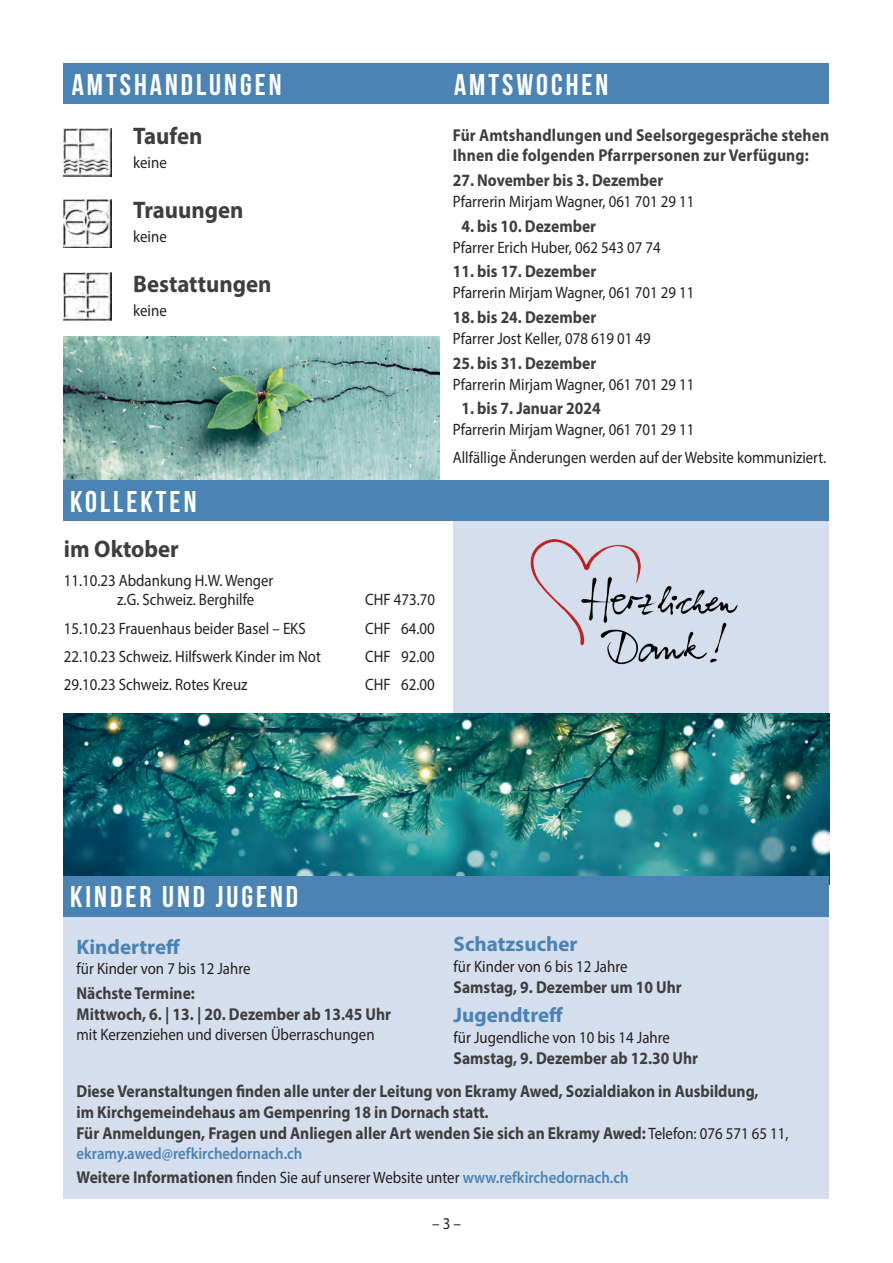
<style>
.page{position:relative;width:893px;height:1263px;background:#fff}
.page>*{position:absolute;margin:0;border:0;box-sizing:border-box;transform-origin:0 0}
.t1{font:30px "Bebas Neue";letter-spacing:.1em;color:#fff}
.Fliesstext{font:700 24px "Myriad Pro";color:#3e3e3f;scale:.95 1}
.t2{font:700 21px "Myriad Pro";color:#4a83b4}
.t3{font:700 17.25px/20.7px "Myriad Pro";color:#3e3e3f;scale:.9 1}
.Fliesstext-2{font:16.5px/19.8px "Myriad Pro";color:#231f20;scale:.9 1}
.Fliesstext-3{font:16.5px "Myriad Pro";color:#231f20;scale:.89 1}
.t4{font:600 16.5px "Myriad Pro";color:#4a83b4;scale:.9 1}
.s1{font-weight:400;font-size:16.5px;color:#231f20}
.s2{font-weight:700;font-size:17.25px;color:#3e3e3f}
.s3{font-weight:600;color:#4a83b4}
</style>
<div class="page">
<div style="left:64px;top:64px;width:765px;height:40px;background:#4a83b4"></div>
<img style="left:64px;top:128px;width:48px;height:48px">
<img style="left:64px;top:200px;width:48px;height:48px">
<img style="left:64px;top:272px;width:48px;height:48px">
<div style="left:454px;top:514px;width:375px;height:200px;background:#d5deec"></div>
<img style="left:530px;top:539px;width:208px;height:126px">
<img style="left:64px;top:714px;width:765px;height:162px">
<div style="left:64px;top:916px;width:765px;height:283px;background:#d5deec"></div>
<div style="left:64px;top:876px;width:765px;height:40px;background:#4a83b4"></div>
<img style="left:64px;top:337px;width:375px;height:143px">
<div style="left:64px;top:480px;width:765px;height:41px;background:#4a83b4"></div>
<p class="t1" style="left:72px;top:68px;width:211px">AMTSHANDLUNGEN</p>
<p class="t1" style="left:454px;top:68px;width:156px">AMTSWOCHEN</p>
<p class="t3" style="left:453px;top:124px;width:420px">Für Amtshandlungen und Seelsorgegespräche stehen<br>Ihnen die folgenden Pfarrpersonen zur Verfügung:</p>
<p class="t3" style="left:453px;top:169px;width:235px">27. November bis 3. Dezember</p>
<p class="Fliesstext-2" style="left:453px;top:191px;width:270px">Pfarrerin Mirjam Wagner, 061 701 29 11</p>
<p class="t3" style="left:461px;top:215px;width:151px">4. bis 10. Dezember</p>
<p class="Fliesstext-2" style="left:453px;top:237px;width:232px">Pfarrer Erich Huber, 062 543 07 74</p>
<p class="t3" style="left:453px;top:261px;width:161px">11. bis 17. Dezember</p>
<p class="Fliesstext-2" style="left:453px;top:282px;width:270px">Pfarrerin Mirjam Wagner, 061 701 29 11</p>
<p class="t3" style="left:453px;top:306px;width:161px">18. bis 24. Dezember</p>
<p class="Fliesstext-2" style="left:453px;top:328px;width:221px">Pfarrer Jost Keller, 078 619 01 49</p>
<p class="t3" style="left:453px;top:352px;width:161px">25. bis 31. Dezember</p>
<p class="Fliesstext-2" style="left:453px;top:374px;width:270px">Pfarrerin Mirjam Wagner, 061 701 29 11</p>
<p class="t3" style="left:461px;top:398px;width:156px">1. bis 7. Januar 2024</p>
<p class="Fliesstext-2" style="left:453px;top:419px;width:270px">Pfarrerin Mirjam Wagner, 061 701 29 11</p>
<p class="Fliesstext-3" style="left:453px;top:448px;width:421px">Allfällige Änderungen werden auf der Website kommuniziert.</p>
<p class="Fliesstext" style="left:133px;top:120px;width:74px">Taufen</p>
<p class="Fliesstext-2" style="left:133px;top:153px;width:39px">keine</p>
<p class="Fliesstext" style="left:133px;top:195px;width:118px">Trauungen</p>
<p class="Fliesstext-2" style="left:133px;top:227px;width:39px">keine</p>
<p class="Fliesstext" style="left:133px;top:269px;width:147px">Bestattungen</p>
<p class="Fliesstext-2" style="left:133px;top:301px;width:39px">keine</p>
<p class="t1" style="left:70px;top:485px;width:128px">KOLLEKTEN</p>
<p class="Fliesstext" style="left:64px;top:534px;width:123px">im Oktober</p>
<p class="Fliesstext-2" style="left:117px;top:570px;width:175px;text-indent:-54px">11.10.23 Abdankung H.W. Wenger z.G. Schweiz. Berghilfe</p>
<p class="Fliesstext-2" style="left:365px;top:590px;width:79px">CHF 473.70</p>
<p class="Fliesstext-2" style="left:64px;top:618px;width:270px">15.10.23 Frauenhaus beider Basel – EKS</p>
<p class="Fliesstext-2" style="left:365px;top:618px;width:79px">CHF 64.00</p>
<p class="Fliesstext-2" style="left:64px;top:646px;width:287px">22.10.23 Schweiz. Hilfswerk Kinder im Not</p>
<p class="Fliesstext-2" style="left:365px;top:646px;width:79px">CHF 92.00</p>
<p class="Fliesstext-2" style="left:64px;top:675px;width:206px">29.10.23 Schweiz. Rotes Kreuz</p>
<p class="Fliesstext-2" style="left:365px;top:675px;width:79px">CHF 62.00</p>
<p class="t1" style="left:70px;top:880px;width:229px">KINDER UND JUGEND</p>
<p class="t2" style="left:454px;top:930px;width:125px">Schatzsucher</p>
<p class="Fliesstext-2" style="left:454px;top:956px;width:195px">für Kinder von 6 bis 12 Jahre</p>
<p class="t3" style="left:454px;top:976px;width:255px">Samstag, 9. Dezember um 10 Uhr</p>
<p class="t2" style="left:454px;top:1001px;width:111px">Jugendtreff</p>
<p class="Fliesstext-2" style="left:454px;top:1027px;width:242px">für Jugendliche von 10 bis 14 Jahre</p>
<p class="t3" style="left:454px;top:1047px;width:273px">Samstag, 9. Dezember ab 12.30 Uhr</p>
<p class="t3" style="left:77px;top:1080px;width:759px">Diese Veranstaltungen finden alle unter der Leitung von Ekramy Awed, Sozialdiakon in Ausbildung, im Kirchgemeindehaus am Gempenring 18 in Dornach statt.</p>
<p class="t3" style="left:77px;top:1122px;width:793px">Für Anmeldungen, Fragen und Anliegen aller Art wenden Sie sich an Ekramy Awed: <span class="s1">Telefon: 076 571 65 11,</span></p>
<p class="t4" style="left:77px;top:1142px;width:252px">ekramy.awed@refkirchedornach.ch</p>
<p class="Fliesstext-2" style="left:77px;top:1168px;width:615px"><span class="s2">Weitere Informationen</span> finden Sie auf unserer Website unter <span class="s3">www.refkirchedornach.ch</span></p>
<p class="t2" style="left:77px;top:933px;width:105px">Kindertreff</p>
<p class="Fliesstext-2" style="left:77px;top:958px;width:195px">für Kinder von 7 bis 12 Jahre</p>
<p class="t3" style="left:77px;top:982px;width:351px">Nächste Termine:<br>Mittwoch, 6. | 13. | 20. Dezember ab 13.45 Uhr</p>
<p class="Fliesstext-2" style="left:77px;top:1024px;width:333px">mit Kerzenziehen und diversen Überraschungen</p>
<p class="Fliesstext-2" style="left:432px;top:1213px;width:33px">– 3 –</p>
</div>
